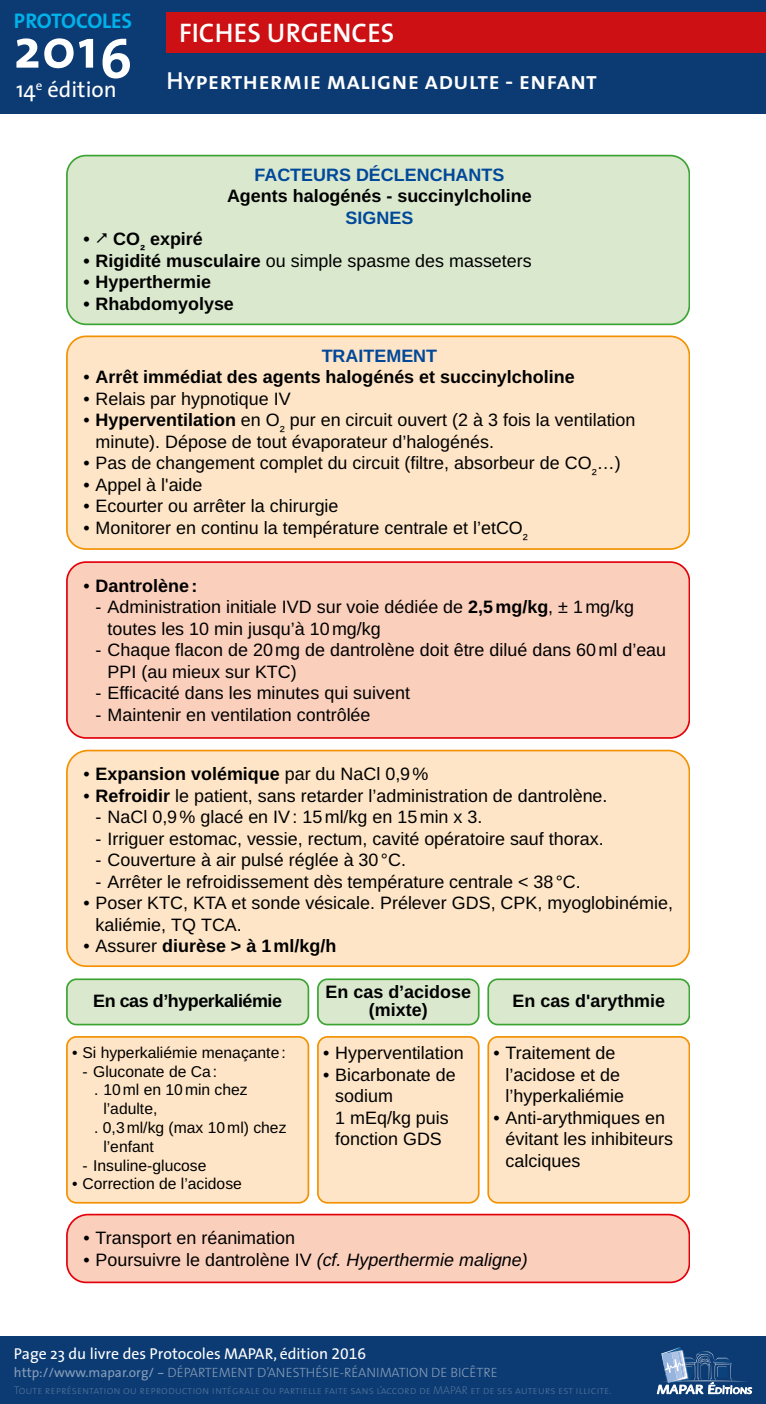
<style>
.page{position:relative;width:766px;height:1404px;background:#fff}
.page>*{position:absolute;margin:0;border:0;box-sizing:border-box;transform-origin:0 0}
.t1{font:700 55.8px "The Sans";color:#fff}
.t2{font:27px "The Sans Semi Bold Caps";color:#fff}
.t3{font:24.75px "The Sans Semi Bold Caps";color:#fff}
.t4{font:22.5px "The Sans";color:#fff}
.t5{font:700 21.15px "The Sans";letter-spacing:-.01em;color:#00b1ea}
.t6{font:18px/21.6px "Liberation Sans";color:#000}
.t7{font:700 18px/18px "Liberation Sans";color:#000;text-align:center}
.t8{font:700 18px "Liberation Sans";color:#004899}
.t9{font:700 18px "Liberation Sans";letter-spacing:-.025em;color:#000}
.t10{font:15.75px "Liberation Sans";color:#000}
.t11{font:15.75px "The Sans";color:#fff}
.t12{font:13.5px "The Sans Light Caps";color:#869db9}
.t13{font:11.25px "The Sans Extra Light Caps";color:#55769d}
.s1{font-weight:700}
.s2{font-weight:400}
.s3{font-style:italic}
.s4{font-family:"The Sans Expert"}
.s5{font-family:"The Sans"}
</style>
<div class="page">
<div style="left:0;top:0;width:765px;height:114px;background:#0c3b73"></div>
<div style="left:0;top:1336px;width:765px;height:67px;background:#0c3b73"></div>
<div style="left:166px;top:12px;width:599px;height:41px;background:#cd1013"></div>
<svg style="left:657px;top:1347px;width:94px;height:46px"></svg>
<div style="left:67px;top:156px;width:622px;height:168px;background:#dae8ce;border-radius:19px"></div>
<div style="left:67px;top:155px;width:622px;height:170px;border:2px solid #3ca433;border-radius:19px"></div>
<div style="left:67px;top:336px;width:622px;height:213px;background:#fee5c7;border-radius:19px"></div>
<div style="left:67px;top:335px;width:622px;height:215px;border:2px solid #f39100;border-radius:19px"></div>
<div style="left:67px;top:750px;width:622px;height:216px;background:#fee5c7;border-radius:20px"></div>
<div style="left:67px;top:749px;width:622px;height:217px;border:2px solid #f39100;border-radius:20px"></div>
<div style="left:67px;top:1214px;width:622px;height:68px;background:#facfbc;border-radius:20px"></div>
<div style="left:67px;top:1213px;width:622px;height:69px;border:2px solid #e3000b;border-radius:20px"></div>
<div style="left:67px;top:562px;width:622px;height:176px;background:#facfbc;border-radius:19px"></div>
<div style="left:67px;top:561px;width:622px;height:177px;border:2px solid #e3000b;border-radius:19px"></div>
<div style="left:67px;top:1036px;width:241px;height:166px;background:#fee5c7;border-radius:10px"></div>
<div style="left:67px;top:1035px;width:242px;height:168px;border:2px solid #f39100;border-radius:10px"></div>
<div style="left:67px;top:979px;width:241px;height:45px;background:#dae8ce;border-radius:10px"></div>
<div style="left:67px;top:978px;width:242px;height:47px;border:2px solid #3ca433;border-radius:10px"></div>
<div style="left:318px;top:1036px;width:160px;height:166px;background:#fee5c7;border-radius:10px"></div>
<div style="left:317px;top:1035px;width:162px;height:168px;border:2px solid #f39100;border-radius:10px"></div>
<div style="left:318px;top:979px;width:160px;height:45px;background:#dae8ce;border-radius:10px"></div>
<div style="left:317px;top:978px;width:162px;height:47px;border:2px solid #3ca433;border-radius:10px"></div>
<div style="left:488px;top:1036px;width:201px;height:166px;background:#fee5c7;border-radius:10px"></div>
<div style="left:487px;top:1035px;width:202px;height:168px;border:2px solid #f39100;border-radius:10px"></div>
<div style="left:488px;top:979px;width:201px;height:45px;background:#dae8ce;border-radius:10px"></div>
<div style="left:487px;top:978px;width:202px;height:47px;border:2px solid #3ca433;border-radius:10px"></div>
<p class="t5" style="left:14px;top:3px;width:120px">PROTOCOLES</p>
<h1 class="t1" style="left:14px;top:2px;width:120px">2016</h1>
<p class="t4" style="left:16px;top:71px;width:102px">14<sup>e</sup> édition</p>
<h2 class="t2" style="left:179px;top:11px;width:217px">FICHES URGENCES</h2>
<h3 class="t3" style="left:166px;top:60px;width:432px">Hyperthermie maligne adulte - enfant</h3>
<p class="t8" style="left:254px;top:162px;width:251px">FACTEURS DÉCLENCHANTS</p>
<p class="t7" style="left:227px;top:187px;width:306px">Agents halogénés - succinylcholine</p>
<p class="t8" style="left:345px;top:205px;width:69px">SIGNES</p>
<p class="t7" style="left:83px;top:230px;width:121px">• CO₂ expiré</p>
<p class="t6" style="left:83px;top:251px;width:450px"><span class="s1">• Rigidité musculaire</span> ou simple spasme des masseters</p>
<p class="t7" style="left:83px;top:273px;width:129px">• Hyperthermie</p>
<p class="t7" style="left:83px;top:294px;width:152px">• Rhabdomyolyse</p>
<p class="t8" style="left:321px;top:343px;width:117px">TRAITEMENT</p>
<p class="t7" style="left:83px;top:367px;width:492px"><span class="s2">•</span> Arrêt immédiat des agents halogénés et succinylcholine</p>
<p class="t6" style="left:83px;top:389px;width:209px">• Relais par hypnotique IV</p>
<p class="t6" style="left:95px;top:410px;width:541px;text-indent:-12px">• <span class="s1">Hyperventilation</span> en O₂ pur en circuit ouvert (2 à 3 fois la ventilation minute). Dépose de tout évaporateur d’halogénés.</p>
<p class="t6" style="left:83px;top:453px;width:538px">• Pas de changement complet du circuit (filtre, absorbeur de CO₂…)</p>
<p class="t6" style="left:83px;top:475px;width:121px">• Appel à l'aide</p>
<p class="t6" style="left:83px;top:496px;width:256px">• Ecourter ou arrêter la chirurgie</p>
<p class="t6" style="left:83px;top:518px;width:446px">• Monitorer en continu la température centrale et l’etCO₂</p>
<p class="t7" style="left:83px;top:576px;width:115px"><span class="s2">•</span> Dantrolène :</p>
<p class="t6" style="left:107px;top:597px;width:528px;text-indent:-12px">- Administration initiale IVD sur voie dédiée de <span class="s1">2,5 mg/kg</span>, ± 1 mg/kg toutes les 10 min jusqu’à 10 mg/kg</p>
<p class="t6" style="left:107px;top:640px;width:560px;text-indent:-12px">- Chaque flacon de 20 mg de dantrolène doit être dilué dans 60 ml d’eau<br>PPI (au mieux sur KTC)</p>
<p class="t6" style="left:95px;top:683px;width:316px">- Efficacité dans les minutes qui suivent</p>
<p class="t6" style="left:95px;top:705px;width:276px">- Maintenir en ventilation contrôlée</p>
<p class="t7" style="left:83px;top:764px;width:346px"><span class="s2">•</span> Expansion volémique <span class="s2">par du NaCl 0,9 %</span></p>
<p class="t6" style="left:83px;top:785px;width:525px">• <span class="s1">Refroidir</span> le patient, sans retarder l’administration de dantrolène.</p>
<p class="t6" style="left:95px;top:807px;width:388px">- NaCl 0,9 % glacé en IV : 15 ml/kg en 15 min x 3.</p>
<p class="t6" style="left:95px;top:828px;width:509px">- Irriguer estomac, vessie, rectum, cavité opératoire sauf thorax.</p>
<p class="t6" style="left:95px;top:850px;width:312px">- Couverture à air pulsé réglée à 30 °C.</p>
<p class="t6" style="left:95px;top:871px;width:486px">- Arrêter le refroidissement dès température centrale &lt; 38 °C.</p>
<p class="t6" style="left:95px;top:893px;width:579px;text-indent:-12px">• Poser KTC, KTA et sonde vésicale. Prélever GDS, CPK, myoglobinémie, kaliémie, TQ TCA.</p>
<p class="t7" style="left:83px;top:936px;width:254px"><span class="s2">• Assurer</span> diurèse &gt; à 1 ml/kg/h</p>
<p class="t9" style="left:93px;top:987px;width:190px">En cas d’hyperkaliémie</p>
<p class="t10" style="left:72px;top:1043px;width:215px">• Si hyperkaliémie menaçante :</p>
<p class="t10" style="left:82px;top:1062px;width:136px">- Gluconate de Ca :</p>
<p class="t10" style="left:94px;top:1080px;width:155px">. 10 ml en 10 min chez</p>
<p class="t10" style="left:103px;top:1099px;width:56px">l’adulte,</p>
<p class="t10" style="left:94px;top:1118px;width:194px">. 0,3 ml/kg (max 10 ml) chez</p>
<p class="t10" style="left:103px;top:1137px;width:52px">l’enfant</p>
<p class="t10" style="left:82px;top:1156px;width:126px">- Insuline-glucose</p>
<p class="t10" style="left:72px;top:1174px;width:171px">• Correction de l’acidose</p>
<p class="t7" style="left:325px;top:982px;width:147px">En cas d’acidose (mixte)</p>
<p class="t6" style="left:323px;top:1043px;width:142px">• Hyperventilation</p>
<p class="t6" style="left:335px;top:1064px;width:122px;text-indent:-12px">• Bicarbonate de sodium<br>1 mEq/kg puis fonction GDS</p>
<p class="t7" style="left:512px;top:991px;width:154px">En cas d'arythmie</p>
<p class="t6" style="left:505px;top:1043px;width:120px;text-indent:-12px">• Traitement de l’acidose et de l’hyperkaliémie</p>
<p class="t6" style="left:505px;top:1107px;width:169px;text-indent:-12px">• Anti-arythmiques en évitant les inhibiteurs calciques</p>
<p class="t6" style="left:83px;top:1228px;width:213px">• Transport en réanimation</p>
<p class="t6" style="left:83px;top:1249px;width:446px">• Poursuivre le dantrolène IV <span class="s3">(cf. Hyperthermie maligne)</span></p>
<p class="t11" style="left:14px;top:1340px;width:354px">Page 23 du livre des Protocoles MAPAR, édition <span class="s4">2016</span></p>
<p class="t12" style="left:14px;top:1361px;width:485px"><span class="s5">http://www.mapar.org/</span> <span class="s4">-</span> DÉPARTEMENT D’ANESTHÉSIE-RÉANIMATION DE BICÊTRE</p>
<p class="t13" style="left:14px;top:1380px;width:599px">Toute représentation ou reproduction intégrale ou partielle faite sans l’accord de MAPAR et de ses auteurs est illicite.</p>
</div>
